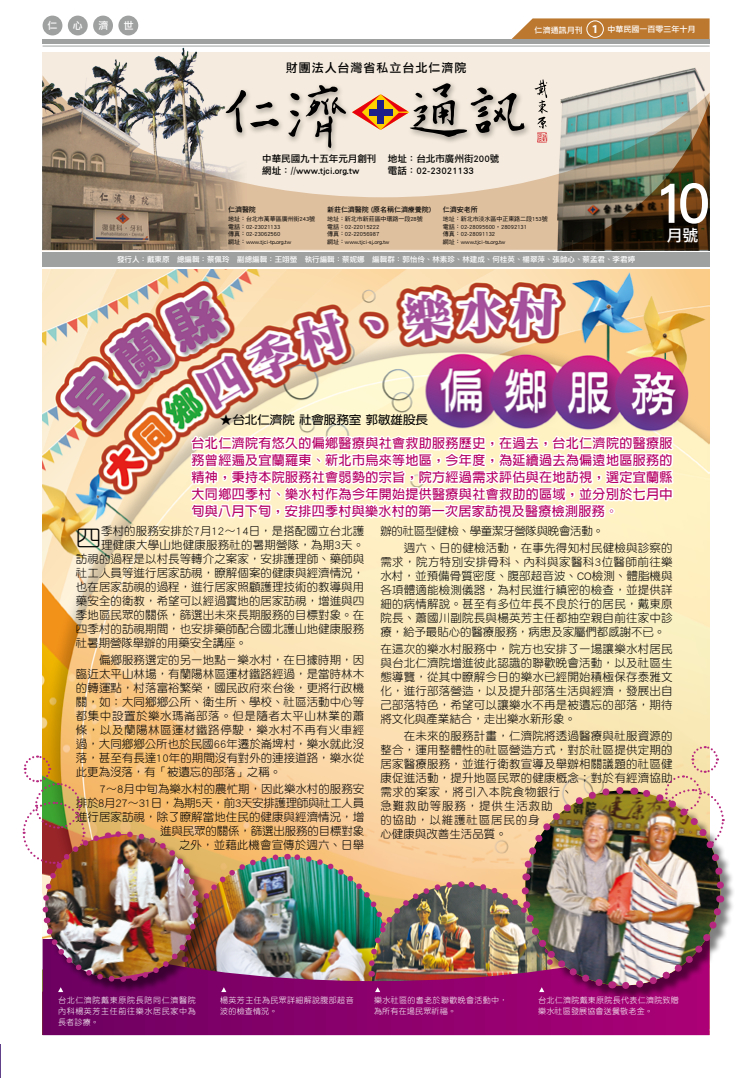
<style>
.page{position:relative;width:738px;height:1078px;background:#fff}
.page>*{position:absolute;margin:0;border:0;box-sizing:border-box;transform-origin:0 0}
.t1{font:60px "DF Li Hei Std W5";color:#fff}
.t2{font:25.5px "DF Yuan Std W3";color:#000}
.t3{font:16px "DF Li Hei Std W5";color:#fff}
.t4{font:700 13px/17px "Lin Gothic";letter-spacing:.025em;color:#b60065;text-align:justify}
.t5{font:12px "DF Yuan Std W7";letter-spacing:-.01em;color:#000;scale:1.05 1}
.t6{font:12px "DF Li Hei Std W5";letter-spacing:.08em;color:#000}
.t7{font:11.5px/14px "DF Yuan Std W3";color:#000;text-align:justify}
.t8{font:10px "DF Li Hei Std W5";color:#fff}
.t9{font:9.5px/12px "DF Li Hei Std W5";color:#000}
.t10{font:8px/11px "DF Yuan Std W3";letter-spacing:.045em;color:#fff}
.t11{font:8px "DF Li Hei Std W5";color:#fff}
.t12{font:7.5px "DF Li Hei Std W5";color:#fff}
.t13{font:7px "DF Hei Std W7";letter-spacing:-.01em;color:#000}
.t14{font:6px/7.5px "DF Hei Std W5";letter-spacing:-.01em;color:#000}
.s1{font-family:"Myriad Pro";font-weight:700;font-size:12px}
</style>
<div class="page">
<img style="left:43px;top:269px;width:666px;height:137px">
<svg style="left:43px;top:1027px;width:666px;height:7px;background:#8b006b"></svg>
<div style="left:523px;top:788px;width:212px;height:212px;background:#000;opacity:.5"></div>
<img style="left:22px;top:406px;width:705px;height:621px">
<div style="left:43px;top:52px;width:666px;height:198px;background:#f5ebde"></div>
<img style="left:43px;top:45px;width:203px;height:30px">
<svg style="left:43px;top:75px;width:511px;height:175px"></svg>
<div style="left:43px;top:16px;width:19px;height:19px;background:#9fa0a0;border-radius:50%"></div>
<div style="left:118px;top:16px;width:20px;height:19px;background:#9fa0a0;border-radius:50%"></div>
<div style="left:93px;top:16px;width:20px;height:19px;background:#9fa0a0;border-radius:50%"></div>
<div style="left:68px;top:16px;width:20px;height:19px;background:#9fa0a0;border-radius:50%"></div>
<svg style="left:511px;top:18px;width:198px;height:21px;background:#c28340"></svg>
<div style="left:43px;top:39px;width:666px;height:5px;background:#9fa0a0"></div>
<hr style="left:43px;top:46px;width:666px;height:1px;background:#9fa0a0">
<img style="left:554px;top:68px;width:155px;height:182px">
<div style="left:43px;top:252px;width:666px;height:15px;background:#9fa0a0"></div>
<img style="left:557px;top:101px;width:152px;height:149px">
<div style="left:586px;top:20px;width:17px;height:18px;border:1px solid #fff;border-radius:50%"></div>
<hr style="left:0;top:1044px;width:1px;height:33px;background:#61418a">
<div style="left:222px;top:81px;width:309px;height:75px;background:#f5ebde"></div>
<svg style="left:534px;top:79px;width:13px;height:64px"></svg>
<svg style="left:225px;top:83px;width:299px;height:65px"></svg>
<div style="left:377px;top:100px;width:7px;height:24px;background:#1d2088"></div>
<div style="left:368px;top:108px;width:24px;height:7px;background:#1d2088"></div>
<p class="t8" style="left:47px;top:20px;width:11px">仁</p>
<p class="t8" style="left:73px;top:20px;width:11px">心</p>
<p class="t8" style="left:98px;top:20px;width:11px">濟</p>
<p class="t8" style="left:124px;top:20px;width:11px">世</p>
<p class="t6" style="left:285px;top:61px;width:182px">財團法人台灣省私立台北仁濟院</p>
<p class="t9" style="left:262px;top:152px;width:115px">中華民國九十五年元月創刊網址：//www.tjci.org.tw</p>
<p class="t9" style="left:387px;top:152px;width:113px">地址：台北市廣州街200號電話：02-23021133</p>
<p class="t11" style="left:534px;top:25px;width:162px">仁濟通訊月刊 <span class="s1">1</span> 中華民國一百零三年十月</p>
<p class="t13" style="left:228px;top:205px;width:29px">仁濟醫院</p>
<p class="t14" style="left:228px;top:215px;width:88px">地址：台北市萬華區廣州街243號電話：02-23021133<br>傳真：02-23062560<br>網址：www.tjci-tp.org.tw</p>
<p class="t13" style="left:327px;top:205px;width:105px">新莊仁濟醫院 (原名稱仁濟療養院)</p>
<p class="t14" style="left:327px;top:215px;width:97px">地址：新北市新莊區中環路一段28號電話：02-22015222<br>傳真：02-22056987<br>網址：www.tjci-sj.org.tw</p>
<p class="t13" style="left:442px;top:205px;width:36px">仁濟安老所</p>
<p class="t14" style="left:442px;top:215px;width:106px">地址：新北市淡水區中正東路二段153號電話：02-28095600‧28092131<br>傳真：02-28091132<br>網址：www.tjci-ts.org.tw</p>
<h1 class="t1" style="left:651px;top:170px;width:61px">10</h1>
<h3 class="t3" style="left:666px;top:226px;width:33px">月號</h3>
<p class="t12" style="left:117px;top:256px;width:519px">發行人：戴東原 總編輯：蔡佩玲 副總編輯：王翊螢 執行編輯：蔡妮娜 編輯群：郭怡伶、林素珍、林建成、何桂英、楊翠萍、張帥心、蔡孟君、李君婷</p>
<p class="t5" style="left:220px;top:413px;width:199px">★台北仁濟院 社會服務室 郭敏雄股長</p>
<p class="t4" style="left:191px;top:434px;width:482px">台北仁濟院有悠久的偏鄉醫療與社會救助服務歷史，在過去，台北仁濟院的醫療服務曾經遍及宜蘭羅東、新北市烏來等地區，今年度，為延續過去為偏遠地區服務的精神，秉持本院服務社會弱勢的宗旨，院方經過需求評估與在地訪視，選定宜蘭縣大同鄉四季村、樂水村作為今年開始提供醫療與社會救助的區域，並分別於七月中旬與八月下旬，安排四季村與樂水村的第一次居家訪視及醫療檢測服務。</p>
<h2 class="t2" style="left:76px;top:524px;width:27px">四</h2>
<p class="t7" style="left:101px;top:524px;width:264px">季村的服務安排於7月12～14日，是搭配國立台北護</p>
<p class="t7" style="left:101px;top:538px;width:264px">理健康大學山地健康服務社的暑期營隊，為期3天。</p>
<p class="t7" style="left:76px;top:552px;width:290px">訪視的過程是以村長等轉介之案家，安排護理師、藥師與</p>
<p class="t7" style="left:76px;top:566px;width:290px">社工人員等進行居家訪視，瞭解個案的健康與經濟情況，</p>
<p class="t7" style="left:76px;top:580px;width:290px">也在居家訪視的過程，進行居家照顧護理技術的教導與用</p>
<p class="t7" style="left:76px;top:594px;width:290px">藥安全的衛教，希望可以經過實地的居家訪視，增進與四</p>
<p class="t7" style="left:76px;top:608px;width:290px">季地區民眾的關係，篩選出未來長期服務的目標對象。在</p>
<p class="t7" style="left:76px;top:622px;width:290px">四季村的訪視期間，也安排藥師配合國北護山地健康服務</p>
<p class="t7" style="left:76px;top:636px;width:172px">社暑期營隊舉辦的用藥安全講座。</p>
<p class="t7" style="left:76px;top:653px;width:290px">　　偏鄉服務選定的另一地點－樂水村，在日據時期，因臨近太平山林場，有蘭陽林區運材鐵路經過，是當時林木的轉運點，村落富裕繁榮，國民政府來台後，更將行政機關，如：大同鄉鄉公所、衛生所、學校、社區活動中心等都集中設置於樂水瑪崙部落。但是隨者太平山林業的蕭條，以及蘭陽林區運材鐵路停駛，樂水村不再有火車經過，大同鄉鄉公所也於民國66年遷於崙埤村，樂水就此沒落，甚至有長達10年的期間沒有對外的連接道路，樂水從此更為沒落，有「被遺忘的部落」之稱。</p>
<p class="t7" style="left:76px;top:781px;width:290px;text-align:right">　　7～8月中旬為樂水村的農忙期，因此樂水村的服務安排於8月27～31日，為期5天，前3天安排護理師與社工人員進行居家訪視，除了瞭解當地住民的健康與經濟情況，增進與民眾的關係，篩選出服務的目標對象<br>之外，並藉此機會宣傳於週六、日舉</p>
<p class="t7" style="left:380px;top:522px;width:293px;line-height:16.8px">辦的社區型健檢、學童潔牙營隊與晚會活動。<br>　　週六、日的健檢活動，在事先得知村民健檢與診察的</p>
<p class="t7" style="left:380px;top:554px;width:294px">需求，院方特別安排骨科、內科與家醫科3位醫師前往樂水村，並預備骨質密度、腹部超音波、CO檢測、體脂機與各項體適能檢測儀器，為村民進行縝密的檢查，並提供詳細的病情解說。甚至有多位年長不良於行的居民，戴東原院長、蕭國川副院長與楊英芳主任都抽空親自前往家中診療，給予最貼心的醫療服務，病患及家屬們都感謝不已。</p>
<p class="t7" style="left:380px;top:641px;width:293px">在這次的樂水村服務中，院方也安排了一場讓樂水村居民與台北仁濟院增進彼此認識的聯歡晚會活動，以及社區生態導覽，從其中瞭解今日的樂水已經開始積極保存泰雅文化，進行部落營造，以及提升部落生活與經濟，發展出自己部落特色，希望可以讓樂水不再是被遺忘的部落，期待將文化與產業結合，走出樂水新形象。</p>
<p class="t7" style="left:380px;top:728px;width:293px;text-align:left">　　在未來的服務計畫，仁濟院將透過醫療與社服資源的整合，運用整體性的社區營造方式，對於社區提供定期的居家醫療服務，並進行衛教宣導及舉辦相關議題的社區健康促進活動，提升地區民眾的健康概念；對於有經濟協助需求的案家，將引入本院食物銀行、<br>急難救助等服務，提供生活救助<br>的協助，以維護社區居民的身<br>心健康與改善生活品質。</p>
<p class="t10" style="left:58px;top:994px;width:139px;text-align:justify">台北仁濟院戴東原院長陪同仁濟醫院內科楊英芳主任前往樂水居民家中為長者診療。</p>
<p class="t10" style="left:220px;top:994px;width:135px">楊英芳主任為民眾詳細解說腹部超音波的檢查情況。</p>
<p class="t10" style="left:374px;top:994px;width:135px">樂水社區的耆老於聯歡晚會活動中，為所有在場民眾祈福。</p>
<p class="t10" style="left:537px;top:994px;width:142px">台北仁濟院戴東原院長代表仁濟院致贈樂水社區發展協會送餐敬老金。</p>
</div>
